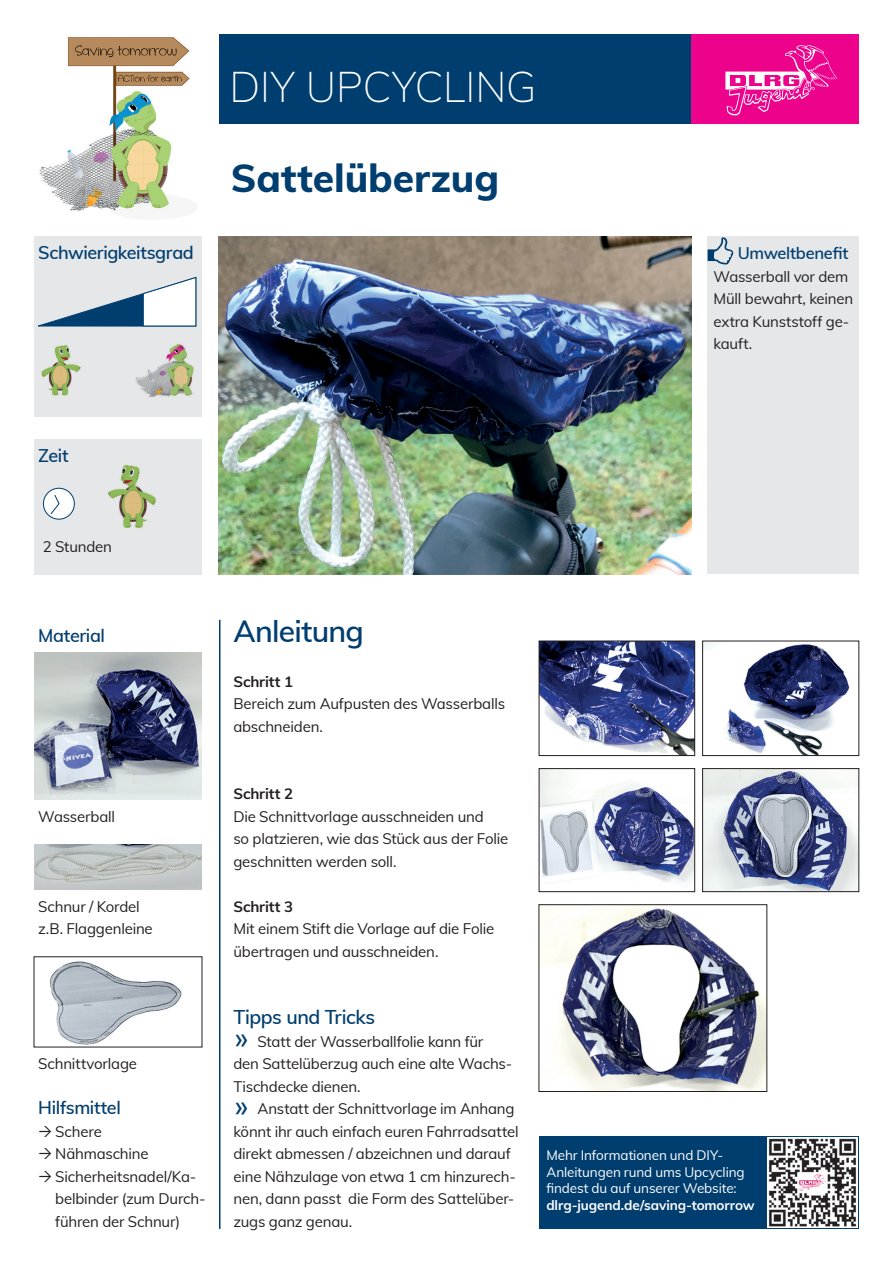
<style>
.page{position:relative;width:893px;height:1263px;background:#fff}
.page>*{position:absolute;margin:0;border:0;box-sizing:border-box;transform-origin:0 0}
.t1{font:200 42px "Mulish";letter-spacing:-.005em;color:#fff}
.t2{font:800 39px "Mulish";color:#003e6f}
.t3{font:600 30px "Mulish";letter-spacing:-.025em;color:#003e6f}
.t4{font:600 19.5px "Mulish";letter-spacing:-.025em;color:#003e6f}
.t5{font:600 18px "Mulish";letter-spacing:-.02em;color:#003e6f}
.t6{font:600 16.5px "Mulish";letter-spacing:-.02em;color:#003e6f}
.t7{font:15px/22.5px "Mulish";letter-spacing:-.015em;color:#231f20}
.t8{font:700 15px "Mulish";letter-spacing:-.005em;color:#231f20}
.t9{font:13.5px/16.5px "Mulish";letter-spacing:-.01em;color:#fff}
.t10{font:700 13.5px "Mulish";letter-spacing:-.01em;color:#fff}
.s1{font-family:"Calibri";font-size:30px;color:#003e6f}
</style>
<div class="page">
<div style="left:539px;top:1137px;width:320px;height:92px;background:#003e6f"></div>
<div style="left:34px;top:439px;width:168px;height:135px;background:#e6e7e9"></div>
<div style="left:219px;top:34px;width:472px;height:89px;background:#003e6f"></div>
<img style="left:39px;top:37px;width:157px;height:182px">
<div style="left:691px;top:34px;width:168px;height:89px;background:#ed028c"></div>
<svg style="left:725px;top:45px;width:112px;height:70px"></svg>
<div style="left:34px;top:237px;width:168px;height:180px;background:#e6e7e9"></div>
<img style="left:135px;top:343px;width:59px;height:54px">
<img style="left:41px;top:345px;width:40px;height:51px">
<svg style="left:38px;top:277px;width:158px;height:49px"></svg>
<img style="left:107px;top:464px;width:49px;height:64px">
<div style="left:43px;top:488px;width:31px;height:31px;background:#fff;border-radius:50%"></div>
<div style="left:43px;top:488px;width:32px;height:32px;border:1px solid #003e6f;border-radius:50%"></div>
<svg style="left:50px;top:495px;width:10px;height:20px"></svg>
<div style="left:708px;top:237px;width:151px;height:337px;background:#e6e7e9"></div>
<img style="left:34px;top:652px;width:168px;height:147px">
<img style="left:34px;top:844px;width:168px;height:45px">
<hr style="left:219px;top:620px;width:1px;height:609px;background:#003e6f">
<img style="left:219px;top:237px;width:472px;height:337px">
<img style="left:767px;top:1138px;width:91px;height:90px">
<svg style="left:799px;top:1174px;width:27px;height:17px"></svg>
<img style="left:704px;top:643px;width:146px;height:111px">
<div style="left:702px;top:641px;width:157px;height:115px;border:1px solid #231f20"></div>
<img style="left:541px;top:643px;width:152px;height:111px">
<div style="left:539px;top:641px;width:156px;height:115px;border:1px solid #231f20"></div>
<img style="left:50px;top:961px;width:132px;height:84px">
<img style="left:704px;top:770px;width:153px;height:120px">
<div style="left:702px;top:768px;width:157px;height:124px;border:1px solid #231f20"></div>
<img style="left:541px;top:770px;width:152px;height:113px">
<div style="left:539px;top:768px;width:156px;height:124px;border:1px solid #231f20"></div>
<img style="left:541px;top:906px;width:224px;height:184px">
<div style="left:539px;top:904px;width:228px;height:188px;border:1px solid #231f20"></div>
<svg style="left:708px;top:237px;width:26px;height:28px"></svg>
<p class="t5" style="left:38px;top:239px;width:157px">Schwierigkeitsgrad</p>
<h1 class="t1" style="left:230px;top:56px;width:308px">DIY UPCYCLING</h1>
<h2 class="t2" style="left:231px;top:149px;width:270px">Sattelüberzug</h2>
<p class="t6" style="left:738px;top:241px;width:112px">Umweltbenefit</p>
<p class="t7" style="left:713px;top:264px;width:141px">Wasserball vor dem<br>Müll bewahrt, keinen extra Kunststoff ge&shy;kauft.</p>
<p class="t5" style="left:38px;top:442px;width:32px">Zeit</p>
<p class="t7" style="left:43px;top:534px;width:70px">2 Stunden</p>
<p class="t5" style="left:38px;top:622px;width:68px">Material</p>
<p class="t7" style="left:38px;top:804px;width:78px">Wasserball</p>
<p class="t7" style="left:38px;top:894px;width:116px">Schnur / Kordel z.B. Flaggenleine</p>
<p class="t7" style="left:38px;top:1052px;width:100px">Schnittvorlage</p>
<p class="t5" style="left:38px;top:1094px;width:84px">Hilfsmittel</p>
<p class="t7" style="left:55px;top:1119px;width:152px">Schere<br>Nähmaschine<br>Sicherheitsnadel/Ka&shy;belbinder (zum Durch&shy;führen der Schnur)</p>
<h3 class="t3" style="left:233px;top:609px;width:132px">Anleitung</h3>
<p class="t8" style="left:233px;top:670px;width:61px">Schritt 1</p>
<p class="t7" style="left:233px;top:692px;width:273px">Bereich zum Aufpusten des Wasserballs abschneiden.</p>
<p class="t8" style="left:233px;top:783px;width:61px">Schritt 2</p>
<p class="t7" style="left:233px;top:804px;width:276px">Die Schnittvorlage ausschneiden und<br>so platzieren, wie das Stück aus der Folie geschnitten werden soll.</p>
<p class="t8" style="left:233px;top:895px;width:61px">Schritt 3</p>
<p class="t7" style="left:233px;top:917px;width:262px">Mit einem Stift die Vorlage auf die Folie übertragen und ausschneiden.</p>
<h3 class="t4" style="left:233px;top:1003px;width:143px">Tipps und Tricks</h3>
<p class="t7" style="left:233px;top:1029px;width:287px"><span class="s1">»</span> Statt der Wasserballfolie kann für<br>den Sattelüberzug auch eine alte Wachs-Tischdecke dienen.<br><span class="s1">»</span> Anstatt der Schnittvorlage im Anhang könnt ihr auch einfach euren Fahrradsattel direkt abmessen / abzeichnen und darauf eine Nähzulage von etwa 1 cm hinzurech&shy;nen, dann passt die Form des Sattelüber&shy;zugs ganz genau.</p>
<p class="t9" style="left:546px;top:1146px;width:200px">Mehr Informationen und DIY-<br>Anleitungen rund ums Upcycling findest du auf unserer Website:</p>
<p class="t10" style="left:546px;top:1195px;width:210px">dlrg-jugend.de/saving-tomorrow</p>
</div>
